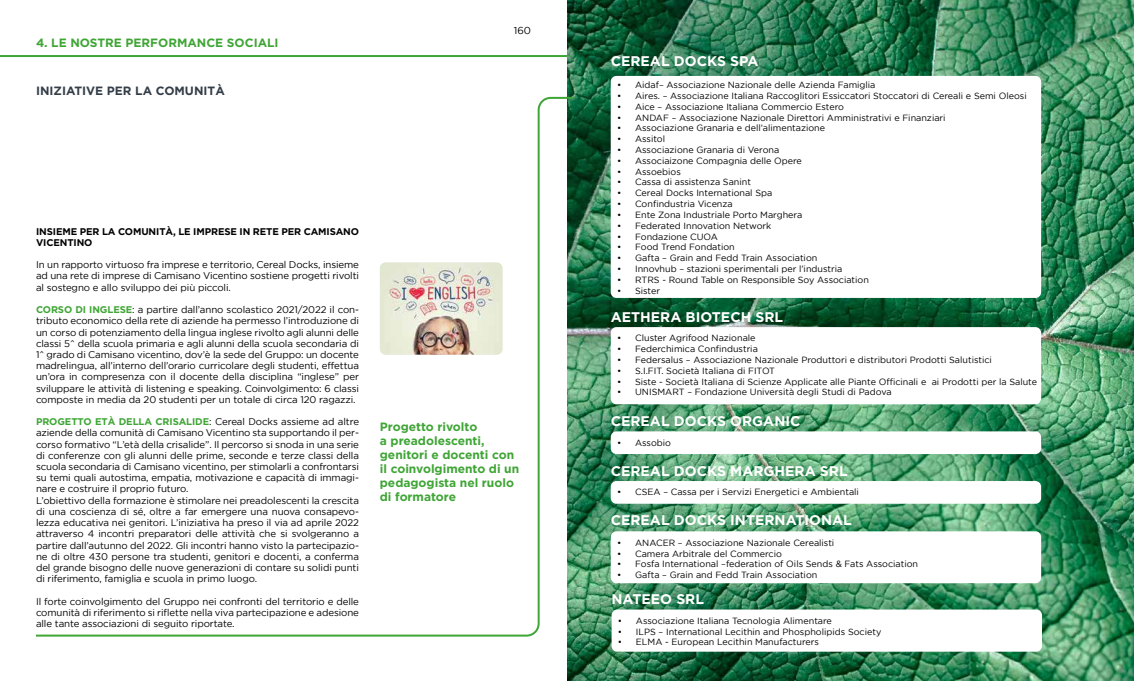
<style>
.page{position:relative;width:1134px;height:681px;background:#fff}
.page>*{position:absolute;margin:0;border:0;box-sizing:border-box;transform-origin:0 0}
.t1{font:700 14px "Gotham";color:#fff}
.t2{font:700 12px/14px "Gotham";color:#3fa535}
.t3{font:700 12px "Gotham";color:#343e48}
.t4{font:10px "Gotham";color:#000}
.t5{font:9.7px/11.2px "Gotham";letter-spacing:-.01em;color:#000;text-align:justify}
.t6{font:700 9.7px/11.2px "Gotham";letter-spacing:-.01em;color:#000}
.t7{font:9px "Gotham";color:#000}
.s1{font-weight:700;color:#3fa535}
</style>
<div class="page">
<hr style="left:0;top:55px;width:1134px;height:2px;background:#3fa535">
<img style="left:567px;top:0;width:567px;height:680px">
<div style="left:611px;top:76px;width:430px;height:222px;background:#fff;border-radius:6px"></div>
<div style="left:611px;top:327px;width:430px;height:77px;background:#fff;border-radius:6px"></div>
<div style="left:611px;top:431px;width:430px;height:23px;background:#fff;border-radius:6px"></div>
<div style="left:611px;top:481px;width:430px;height:22px;background:#fff;border-radius:6px"></div>
<div style="left:611px;top:531px;width:430px;height:52px;background:#fff;border-radius:6px"></div>
<div style="left:612px;top:609px;width:430px;height:42px;background:#fff;border-radius:6px"></div>
<svg style="left:36px;top:96px;width:540px;height:541px"></svg>
<img style="left:380px;top:262px;width:122px;height:92px">
<p class="t2" style="left:36px;top:36px;width:244px">4. LE NOSTRE PERFORMANCE SOCIALI</p>
<p class="t3" style="left:36px;top:84px;width:190px">INIZIATIVE PER LA COMUNITÀ</p>
<p class="t4" style="left:514px;top:25px;width:19px">160</p>
<p class="t6" style="left:36px;top:225px;width:325px">INSIEME PER LA COMUNITÀ, LE IMPRESE IN RETE PER CAMISANO<br>VICENTINO</p>
<p class="t5" style="left:36px;top:259px;width:325px">In un rapporto virtuoso fra imprese e territorio, Cereal Docks, insieme ad una rete di imprese di Camisano Vicentino sostiene progetti rivolti al sostegno e allo sviluppo dei più piccoli.</p>
<p class="t5" style="left:36px;top:304px;width:325px"><span class="s1">CORSO DI INGLESE</span>: a partire dall’anno scolastico 2021/2022 il con&shy;tributo economico della rete di aziende ha permesso l’introduzione di un corso di potenziamento della lingua inglese rivolto agli alunni delle classi 5^ della scuola primaria e agli alunni della scuola secondaria di 1^ grado di Camisano vicentino, dov’è la sede del Gruppo: un docente madrelingua, all’interno dell’orario curricolare degli studenti, effettua un’ora in compresenza con il docente della disciplina “inglese” per sviluppare le attività di listening e speaking. Coinvolgimento: 6 classi composte in media da 20 studenti per un totale di circa 120 ragazzi.</p>
<p class="t5" style="left:36px;top:416px;width:325px;text-align:left"><span class="s1">PROGETTO ETÀ DELLA CRISALIDE</span>: Cereal Docks assieme ad altre aziende della comunità di Camisano Vicentino sta supportando il per&shy;corso formativo “L’età della crisalide”. Il percorso si snoda in una serie di conferenze con gli alunni delle prime, seconde e terze classi della scuola secondaria di Camisano vicentino, per stimolarli a confrontarsi su temi quali autostima, empatia, motivazione e capacità di immagi&shy;nare e costruire il proprio futuro.<br>L’obiettivo della formazione è stimolare nei preadolescenti la crescita di una coscienza di sé, oltre a far emergere una nuova consapevo&shy;lezza educativa nei genitori. L’iniziativa ha preso il via ad aprile 2022 attraverso 4 incontri preparatori delle attività che si svolgeranno a partire dall’autunno del 2022. Gli incontri hanno visto la partecipazio&shy;ne di oltre 430 persone tra studenti, genitori e docenti, a conferma del grande bisogno delle nuove generazioni di contare su solidi punti di riferimento, famiglia e scuola in primo luogo.</p>
<p class="t5" style="left:36px;top:595px;width:325px">Il forte coinvolgimento del Gruppo nei confronti del territorio e delle comunità di riferimento si riflette nella viva partecipazione e adesione alle tante associazioni di seguito riportate.</p>
<p class="t2" style="left:380px;top:419px;width:141px">Progetto rivolto<br>a preadolescenti, genitori e docenti con il coinvolgimento di un pedagogista nel ruolo di formatore</p>
<h1 class="t1" style="left:611px;top:53px;width:149px">CEREAL DOCKS SPA</h1>
<p class="t7" style="left:617px;top:80px;width:260px">• Aidaf– Associazione Nazionale delle Azienda Famiglia</p>
<p class="t7" style="left:617px;top:91px;width:411px">• Aires. – Associazione Italiana Raccoglitori Essiccatori Stoccatori di Cereali e Semi Oleosi</p>
<p class="t7" style="left:617px;top:102px;width:228px">• Aice – Associazione Italiana Commercio Estero</p>
<p class="t7" style="left:617px;top:112px;width:330px">• ANDAF – Associazione Nazionale Direttori Amministrativi e Finanziari</p>
<p class="t7" style="left:617px;top:123px;width:210px">• Associazione Granaria e dell’alimentazione</p>
<p class="t7" style="left:617px;top:134px;width:50px">• Assitol</p>
<p class="t7" style="left:617px;top:145px;width:164px">• Associazione Granaria di Verona</p>
<p class="t7" style="left:617px;top:156px;width:186px">• Associaizone Compagnia delle Opere</p>
<p class="t7" style="left:617px;top:166px;width:65px">• Assoebios</p>
<p class="t7" style="left:617px;top:177px;width:135px">• Cassa di assistenza Sanint</p>
<p class="t7" style="left:617px;top:188px;width:157px">• Cereal Docks International Spa</p>
<p class="t7" style="left:617px;top:199px;width:117px">• Confindustria Vicenza</p>
<p class="t7" style="left:617px;top:210px;width:187px">• Ente Zona Industriale Porto Marghera</p>
<p class="t7" style="left:617px;top:220px;width:156px">• Federated Innovation Network</p>
<p class="t7" style="left:617px;top:231px;width:102px">• Fondazione CUOA</p>
<p class="t7" style="left:617px;top:242px;width:119px">• Food Trend Fondation</p>
<p class="t7" style="left:617px;top:253px;width:202px">• Gafta – Grain and Fedd Train Association</p>
<p class="t7" style="left:617px;top:264px;width:227px">• Innovhub – stazioni sperimentali per l’industria</p>
<p class="t7" style="left:617px;top:274px;width:253px">• RTRS - Round Table on Responsible Soy Association</p>
<p class="t7" style="left:617px;top:285px;width:44px">• Sister</p>
<h1 class="t1" style="left:611px;top:308px;width:174px">AETHERA BIOTECH SRL</h1>
<p class="t7" style="left:617px;top:333px;width:140px">• Cluster Agrifood Nazionale</p>
<p class="t7" style="left:617px;top:344px;width:142px">• Federchimica Confindustria</p>
<p class="t7" style="left:617px;top:354px;width:376px">• Federsalus – Associazione Nazionale Produttori e distributori Prodotti Salutistici</p>
<p class="t7" style="left:617px;top:365px;width:159px">• S.I.FIT. Società Italiana di FITOT</p>
<p class="t7" style="left:617px;top:376px;width:421px">• Siste - Società Italiana di Scienze Applicate alle Piante Officinali e ai Prodotti per la Salute</p>
<p class="t7" style="left:617px;top:387px;width:276px">• UNISMART – Fondazione Università degli Studi di Padova</p>
<h1 class="t1" style="left:611px;top:412px;width:191px">CEREAL DOCKS ORGANIC</h1>
<p class="t7" style="left:617px;top:437px;width:55px">• Assobio</p>
<h1 class="t1" style="left:611px;top:462px;width:238px">CEREAL DOCKS MARGHERA SRL</h1>
<p class="t7" style="left:617px;top:487px;width:243px">• CSEA – Cassa per i Servizi Energetici e Ambientali</p>
<h1 class="t1" style="left:611px;top:512px;width:243px">CEREAL DOCKS INTERNATIONAL</h1>
<p class="t7" style="left:617px;top:537px;width:219px">• ANACER – Associazione Nazionale Cerealisti</p>
<p class="t7" style="left:617px;top:548px;width:166px">• Camera Arbitrale del Commercio</p>
<p class="t7" style="left:617px;top:559px;width:303px">• Fosfa International –federation of Oils Sends &amp; Fats Association</p>
<p class="t7" style="left:617px;top:569px;width:202px">• Gafta – Grain and Fedd Train Association</p>
<h1 class="t1" style="left:612px;top:590px;width:94px">NATEEO SRL</h1>
<p class="t7" style="left:618px;top:615px;width:215px">• Associazione Italiana Tecnologia Alimentare</p>
<p class="t7" style="left:618px;top:626px;width:265px">• ILPS – International Lecithin and Phospholipids Society</p>
<p class="t7" style="left:618px;top:637px;width:203px">• ELMA - European Lecithin Manufacturers</p>
</div>
